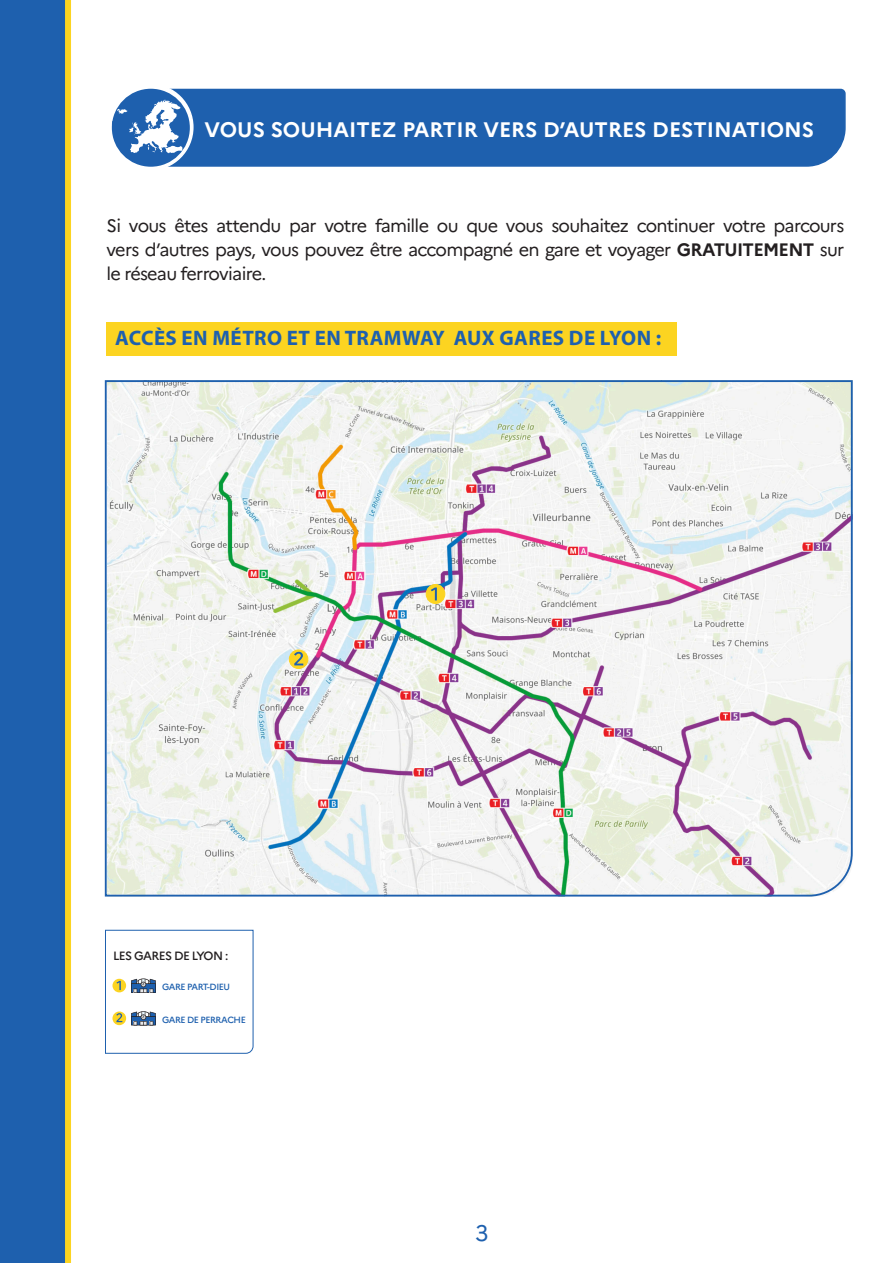
<style>
.page{position:relative;width:893px;height:1263px;background:#fff}
.page>*{position:absolute;margin:0;border:0;box-sizing:border-box;transform-origin:0 0}
.t1{font:22.5px "Marianne";color:#1e60ae}
.t2{font:700 21px "Marianne";color:#fff}
.t3{font:700 21px "Myriad Pro";letter-spacing:.02em;color:#1e60ae}
.t4{font:18px/24px "Marianne";letter-spacing:-.04em;color:#231f20;text-align:justify}
.t5{font:500 12px "Marianne";letter-spacing:-.05em;color:#231f20}
.t6{font:500 9px "Marianne";letter-spacing:-.05em;color:#1e60ae}
.s1{font-weight:700}
</style>
<div class="page">
<div style="left:0;top:0;width:68px;height:1263px;background:#1e60ae"></div>
<div style="left:65px;top:0;width:6px;height:1263px;background:#fcd421"></div>
<div style="left:168px;top:88px;width:678px;height:79px;background:#1e60ae"></div>
<div style="left:107px;top:84px;width:86px;height:86px;background:#fff;border-radius:50%"></div>
<div style="left:107px;top:84px;width:87px;height:87px;border:2px solid #fff;border-radius:50%"></div>
<div style="left:112px;top:89px;width:78px;height:78px;background:#1e60ae;border-radius:50%"></div>
<svg style="left:112px;top:100px;width:70px;height:53px"></svg>
<div style="left:106px;top:322px;width:570px;height:34px;background:#fcd421"></div>
<svg style="left:104px;top:380px;width:749px;height:517px"></svg>
<div style="left:426px;top:584px;width:19px;height:19px;background:#fcd421;border-radius:50%"></div>
<div style="left:426px;top:584px;width:19px;height:20px;border:1px solid #fcd421;border-radius:50%"></div>
<svg style="left:431px;top:587px;width:6px;height:13px"></svg>
<div style="left:289px;top:650px;width:19px;height:18px;background:#fcd421;border-radius:50%"></div>
<div style="left:289px;top:650px;width:19px;height:19px;border:1px solid #fcd421;border-radius:50%"></div>
<svg style="left:105px;top:929px;width:149px;height:125px"></svg>
<svg style="left:294px;top:652px;width:9px;height:13px"></svg>
<p class="t2" style="left:204px;top:116px;width:611px">VOUS SOUHAITEZ PARTIR VERS D’AUTRES DESTINATIONS</p>
<p class="t4" style="left:107px;top:213px;width:739px">Si vous êtes attendu par votre famille ou que vous souhaitez continuer votre parcours vers d’autres pays, vous pouvez être accompagné en gare et voyager <span class="s1">GRATUITEMENT</span> sur le réseau ferroviaire.</p>
<p class="t3" style="left:115px;top:324px;width:547px">ACCÈS EN MÉTRO ET EN TRAMWAY AUX GARES DE LYON :</p>
<p class="t5" style="left:113px;top:948px;width:117px">LES GARES DE LYON :</p>
<p class="t6" style="left:162px;top:982px;width:69px">GARE PART-DIEU</p>
<p class="t6" style="left:162px;top:1014px;width:85px">GARE DE PERRACHE</p>
<p class="t1" style="left:475px;top:1219px;width:15px">3</p>
</div>
